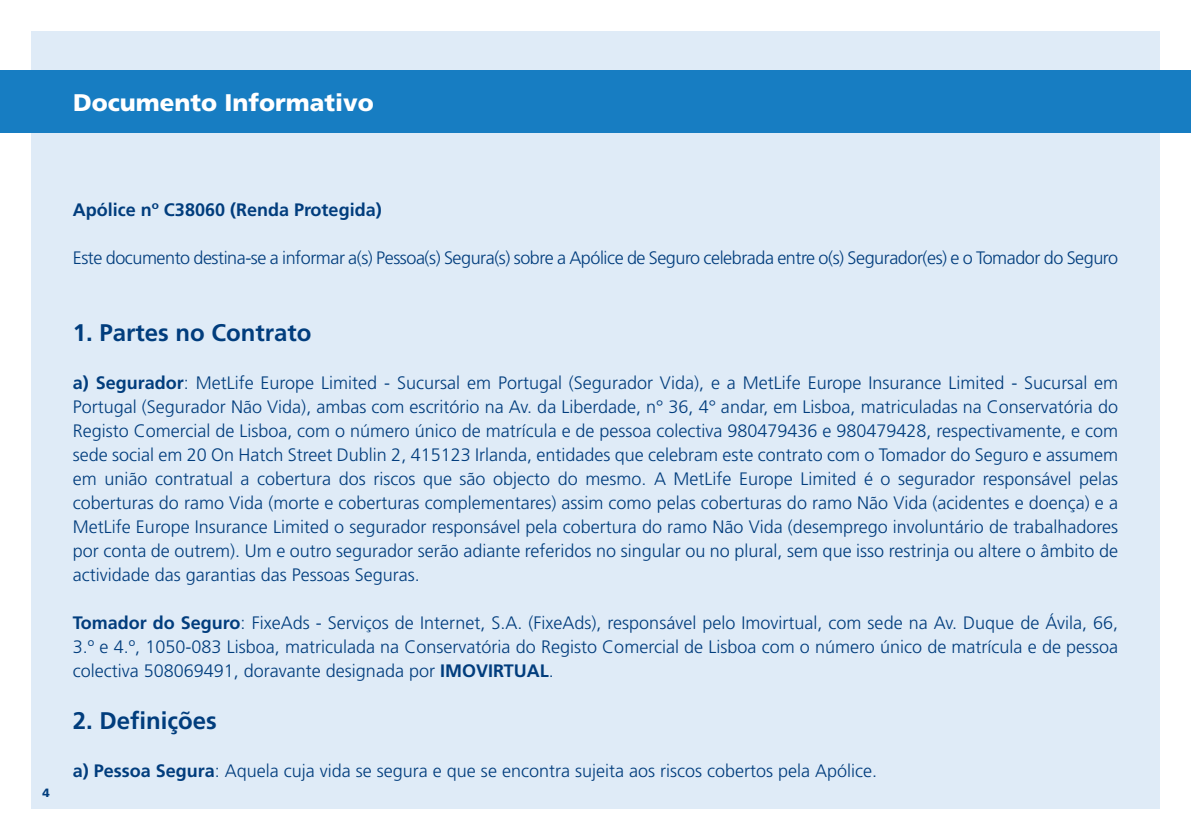
<style>
.page{position:relative;width:1191px;height:840px;background:#fff}
.page>*{position:absolute;margin:0;border:0;box-sizing:border-box;transform-origin:0 0}
.MetLifeTitulo1{font:700 24px "Frutiger PP Std";color:#013d7d}
.t1{font:900 24px "Frutiger PP Std";color:#fff}
.MetLifeTexto{font:300 18px/24px "Frutiger LT Std";color:#013d7d;text-align:justify}
.MetLifeTexto-2{font:300 18px "Frutiger LT Std";letter-spacing:-.025em;color:#013d7d}
.MetLifeTexto-3{font:700 18px "Frutiger PP Std";color:#013d7d}
.MetLifeTexto-4{font:900 12px "Frutiger PP Std";color:#013d7d}
.s1{font-family:"Frutiger PP Std";font-weight:700}
</style>
<div class="page">
<div style="left:31px;top:31px;width:1128px;height:777px;background:#dfebf7"></div>
<div style="left:0;top:70px;width:1191px;height:62px;background:#177dc2"></div>
<p class="t1" style="left:73px;top:88px;width:302px">Documento Informativo</p>
<p class="MetLifeTexto-4" style="left:42px;top:784px;width:9px">4</p>
<p class="MetLifeTexto-3" style="left:73px;top:199px;width:310px">Apólice nº C38060 (Renda Protegida)</p>
<p class="MetLifeTexto-2" style="left:73px;top:248px;width:1047px">Este documento destina-se a informar a(s) Pessoa(s) Segura(s) sobre a Apólice de Seguro celebrada entre o(s) Segurador(es) e o Tomador do Seguro</p>
<p class="MetLifeTitulo1" style="left:73px;top:318px;width:240px">1. Partes no Contrato</p>
<p class="MetLifeTexto" style="left:73px;top:370px;width:1047px"><span class="s1">a) Segurador</span>: MetLife Europe Limited - Sucursal em Portugal (Segurador Vida), e a MetLife Europe Insurance Limited - Sucursal em Portugal (Segurador Não Vida), ambas com escritório na Av. da Liberdade, n° 36, 4° andar, em Lisboa, matriculadas na Conservatória do Registo Comercial de Lisboa, com o número único de matrícula e de pessoa colectiva 980479436 e 980479428, respectivamente, e com sede social em 20 On Hatch Street Dublin 2, 415123 Irlanda, entidades que celebram este contrato com o Tomador do Seguro e assumem em união contratual a cobertura dos riscos que são objecto do mesmo. A MetLife Europe Limited é o segurador responsável pelas coberturas do ramo Vida (morte e coberturas complementares) assim como pelas coberturas do ramo Não Vida (acidentes e doença) e a MetLife Europe Insurance Limited o segurador responsável pela cobertura do ramo Não Vida (desemprego involuntário de trabalhadores por conta de outrem). Um e outro segurador serão adiante referidos no singular ou no plural, sem que isso restrinja ou altere o âmbito de actividade das garantias das Pessoas Seguras.</p>
<p class="MetLifeTexto" style="left:73px;top:610px;width:1047px"><span class="s1">Tomador do Seguro</span>: FixeAds - Serviços de Internet, S.A. (FixeAds), responsável pelo Imovirtual, com sede na Av. Duque de Ávila, 66, 3.º e 4.º, 1050-083 Lisboa, matriculada na Conservatória do Registo Comercial de Lisboa com o número único de matrícula e de pessoa colectiva 508069491, doravante designada por <span class="s1">IMOVIRTUAL</span>.</p>
<p class="MetLifeTitulo1" style="left:73px;top:706px;width:146px">2. Definições</p>
<p class="MetLifeTexto" style="left:73px;top:758px;width:806px"><span class="s1">a) Pessoa Segura</span>: Aquela cuja vida se segura e que se encontra sujeita aos riscos cobertos pela Apólice.</p>
</div>
